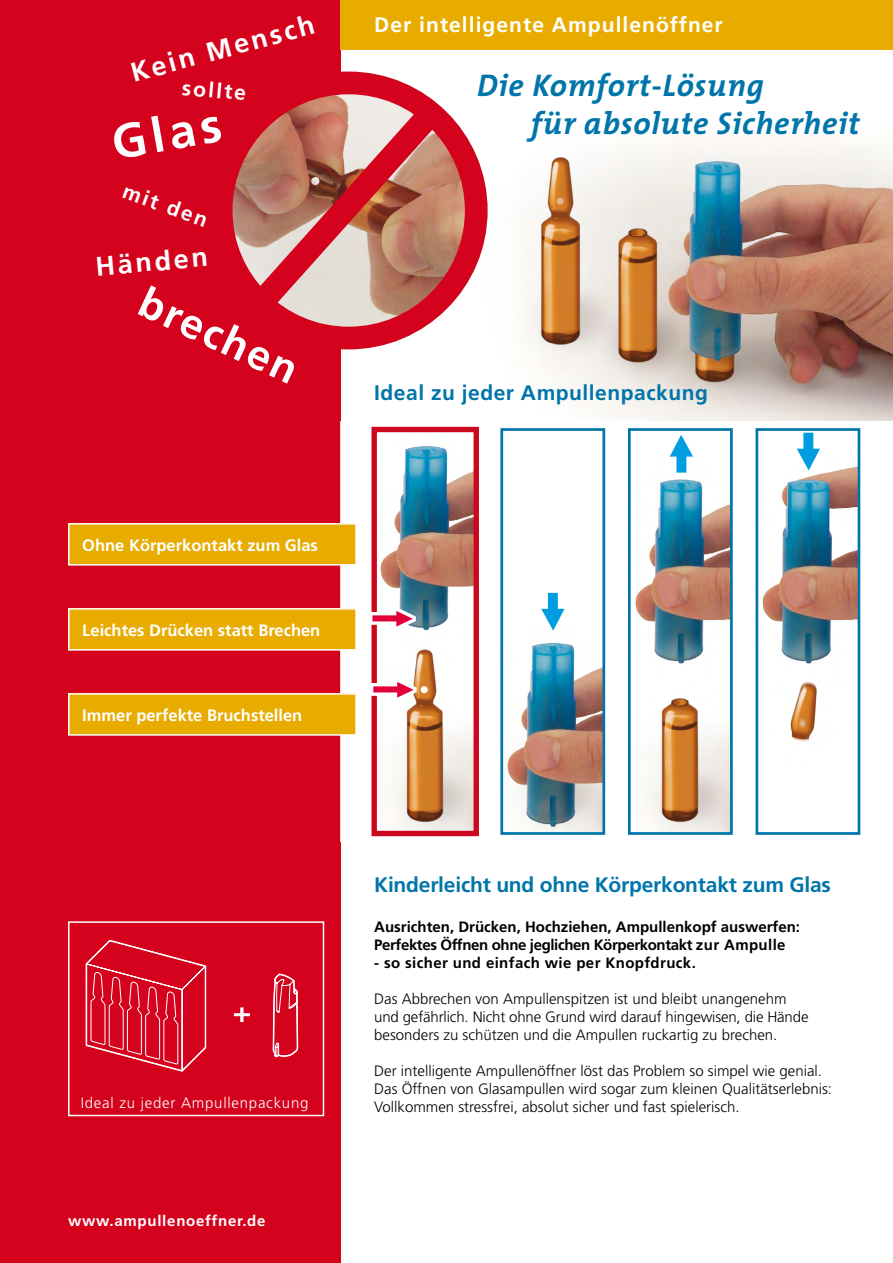
<style>
.page{position:relative;width:893px;height:1263px;background:#fff}
.page>*{position:absolute;margin:0;border:0;box-sizing:border-box;transform-origin:0 0}
.t1{font:700 48px "Frutiger";color:#fff}
.t2{font:700 42px "Frutiger";color:#fff}
.t3{font:italic 700 31.5px/37.8px "T Mix";letter-spacing:.025em;color:#0075aa}
.t4{font:700 27px "Frutiger";color:#fff}
.t5{font:700 21px "Frutiger";letter-spacing:.05em;color:#fff}
.t6{font:700 21px "Frutiger";letter-spacing:-.01em;color:#0075aa}
.t7{font:700 21px "Frutiger";letter-spacing:.025em;color:#0075aa}
.t8{font:700 16.5px "Frutiger";color:#fff}
.t9{font:300 15px/18px "Frutiger";color:#000}
.t10{font:700 15px/18px "Frutiger";color:#000}
.t11{font:700 15px "Frutiger";letter-spacing:.025em;color:#000}
.t12{font:300 15px "Frutiger";letter-spacing:.05em;color:#fff}
.t13{font:700 15px "Frutiger";letter-spacing:.05em;color:#fff}
</style>
<div class="page">
<img style="left:340px;top:50px;width:553px;height:371px">
<div style="left:0;top:0;width:340px;height:472px;background:#d4021d"></div>
<div style="left:0;top:421px;width:340px;height:842px;background:#d4021d"></div>
<svg style="left:340px;top:421px;width:521px;height:421px"></svg>
<div style="left:210px;top:72px;width:277px;height:277px;background:#d4021d;border-radius:50%"></div>
<div style="left:340px;top:0;width:553px;height:50px;background:#e8ac00"></div>
<img style="left:377px;top:433px;width:96px;height:397px">
<div style="left:371px;top:427px;width:108px;height:409px;border:5px solid #cd071e"></div>
<div style="left:68px;top:921px;width:256px;height:195px;background:#d4021d;border:2px solid #fff"></div>
<img style="left:504px;top:432px;width:97px;height:399px">
<div style="left:500px;top:428px;width:105px;height:407px;border:3px solid #0075aa"></div>
<img style="left:632px;top:432px;width:97px;height:399px">
<div style="left:628px;top:428px;width:105px;height:407px;border:3px solid #0075aa"></div>
<img style="left:760px;top:432px;width:96px;height:399px">
<div style="left:756px;top:428px;width:104px;height:407px;border:3px solid #0075aa"></div>
<svg style="left:232px;top:83px;width:230px;height:268px"></svg>
<div style="left:69px;top:524px;width:287px;height:41px;background:#e8ac00"></div>
<div style="left:68px;top:523px;width:289px;height:43px;border:2px solid #fff"></div>
<div style="left:69px;top:609px;width:287px;height:41px;background:#e8ac00"></div>
<div style="left:68px;top:608px;width:289px;height:43px;border:2px solid #fff"></div>
<div style="left:69px;top:694px;width:287px;height:41px;background:#e8ac00"></div>
<div style="left:68px;top:693px;width:289px;height:43px;border:2px solid #fff"></div>
<svg style="left:234px;top:1007px;width:16px;height:15px"></svg>
<svg style="left:85px;top:939px;width:122px;height:133px"></svg>
<svg style="left:272px;top:973px;width:27px;height:85px"></svg>
<svg style="left:541px;top:593px;width:23px;height:38px"></svg>
<svg style="left:670px;top:435px;width:23px;height:38px"></svg>
<div style="left:421px;top:686px;width:7px;height:7px;background:#fff;border-radius:50%"></div>
<svg style="left:797px;top:433px;width:23px;height:37px"></svg>
<svg style="left:369px;top:605px;width:47px;height:27px"></svg>
<svg style="left:370px;top:676px;width:47px;height:27px"></svg>
<h3 class="t4" style="left:127px;top:57px;width:191px;rotate:-15deg">Kein Mensch</h3>
<h3 class="t5" style="left:183px;top:75px;width:66px;rotate:5deg">sollte</h3>
<h1 class="t1" style="left:107px;top:115px;width:112px;rotate:-10deg">Glas</h1>
<h3 class="t5" style="left:128px;top:179px;width:90px;rotate:20deg">mit den</h3>
<h3 class="t4" style="left:94px;top:251px;width:114px;rotate:-5deg">Händen</h3>
<h2 class="t2" style="left:152px;top:277px;width:172px;rotate:25deg">brechen</h2>
<p class="t8" style="left:82px;top:535px;width:237px">Ohne Körperkontakt zum Glas</p>
<p class="t8" style="left:82px;top:620px;width:240px">Leichtes Drücken statt Brechen</p>
<p class="t8" style="left:82px;top:705px;width:222px">Immer perfekte Bruchstellen</p>
<h3 class="t5" style="left:374px;top:13px;width:350px">Der intelligente Ampullenöffner</h3>
<h3 class="t3" style="left:531px;top:66px;width:330px;text-indent:-54px">Die Komfort-Lösung<br>für absolute Sicherheit</h3>
<h3 class="t7" style="left:374px;top:380px;width:335px">Ideal zu jeder Ampullenpackung</h3>
<p class="t12" style="left:81px;top:1095px;width:229px">Ideal zu jeder Ampullenpackung</p>
<p class="t13" style="left:68px;top:1212px;width:199px">www.ampullenoeffner.de</p>
<h3 class="t6" style="left:374px;top:872px;width:458px">Kinderleicht und ohne Körperkontakt zum Glas</h3>
<p class="t10" style="left:374px;top:918px;width:427px">Ausrichten, Drücken, Hochziehen, Ampullenkopf auswerfen:<br>Perfektes Öffnen ohne jeglichen Körperkontakt zur Ampulle</p>
<p class="t11" style="left:374px;top:954px;width:323px">- so sicher und einfach wie per Knopfdruck.</p>
<p class="t9" style="left:374px;top:990px;width:436px">Das Abbrechen von Ampullenspitzen ist und bleibt unangenehm und gefährlich. Nicht ohne Grund wird darauf hingewisen, die Hände besonders zu schützen und die Ampullen ruckartig zu brechen.</p>
<p class="t9" style="left:374px;top:1062px;width:459px">Der intelligente Ampullenöffner löst das Problem so simpel wie genial.<br>Das Öffnen von Glasampullen wird sogar zum kleinen Qualitätserlebnis:<br>Vollkommen stressfrei, absolut sicher und fast spielerisch.</p>
</div>
